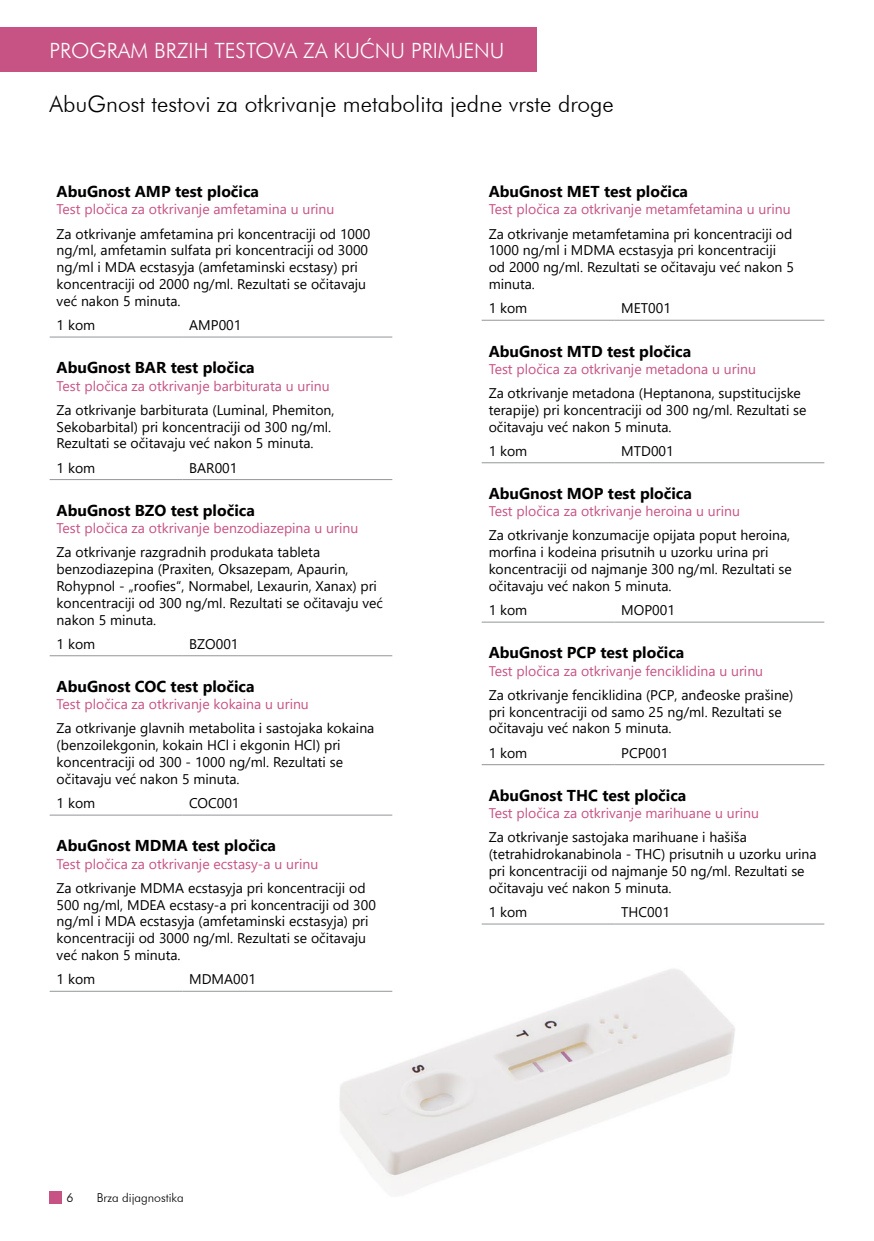
<style>
.page{position:relative;width:874px;height:1241px;background:#fff}
.page>*{position:absolute;margin:0;border:0;box-sizing:border-box;transform-origin:0 0}
.t1{font:300 22.75px "Futura BT";color:#000}
.t2{font:300 21px "Futura BT";color:#fff}
.t3{font:700 15.75px "Segoe UI";color:#000}
.t4{font:14px/16.8px "Segoe UI";color:#000}
.t5{font:14px "Segoe UI";color:#c75385}
.t6{font:300 12.25px "Futura BT";color:#000}
</style>
<div class="page">
<img style="left:99px;top:969px;width:636px;height:225px">
<div style="left:0;top:27px;width:536px;height:45px;background:#c75385"></div>
<div style="left:50px;top:1191px;width:12px;height:12px;background:#c75385"></div>
<hr style="left:50px;top:337px;width:132px;height:1px;background:#939598">
<hr style="left:182px;top:337px;width:210px;height:1px;background:#939598">
<hr style="left:50px;top:655px;width:132px;height:1px;background:#939598">
<hr style="left:182px;top:655px;width:210px;height:1px;background:#939598">
<hr style="left:50px;top:990px;width:132px;height:1px;background:#939598">
<hr style="left:182px;top:990px;width:210px;height:1px;background:#939598">
<hr style="left:50px;top:479px;width:132px;height:1px;background:#939598">
<hr style="left:182px;top:479px;width:210px;height:1px;background:#939598">
<hr style="left:50px;top:814px;width:132px;height:1px;background:#939598">
<hr style="left:182px;top:814px;width:210px;height:1px;background:#939598">
<hr style="left:481px;top:320px;width:133px;height:1px;background:#939598">
<hr style="left:614px;top:320px;width:209px;height:1px;background:#939598">
<hr style="left:481px;top:621px;width:133px;height:1px;background:#939598">
<hr style="left:614px;top:621px;width:209px;height:1px;background:#939598">
<hr style="left:481px;top:923px;width:133px;height:1px;background:#939598">
<hr style="left:614px;top:923px;width:209px;height:1px;background:#939598">
<hr style="left:481px;top:462px;width:133px;height:1px;background:#939598">
<hr style="left:614px;top:462px;width:209px;height:1px;background:#939598">
<hr style="left:481px;top:764px;width:133px;height:1px;background:#939598">
<hr style="left:614px;top:764px;width:209px;height:1px;background:#939598">
<h2 class="t2" style="left:50px;top:37px;width:456px">PROGRAM BRZIH TESTOVA ZA KUĆNU PRIMJENU</h2>
<h1 class="t1" style="left:50px;top:90px;width:565px">AbuGnost testovi za otkrivanje metabolita jedne vrste droge</h1>
<p class="t3" style="left:57px;top:177px;width:204px">AbuGnost AMP test pločica</p>
<p class="t5" style="left:57px;top:196px;width:279px">Test pločica za otkrivanje amfetamina u urinu</p>
<p class="t4" style="left:57px;top:224px;width:315px">Za otkrivanje amfetamina pri koncentraciji od 1000 ng/ml, amfetamin sulfata pri koncentraciji od 3000 ng/ml i MDA ecstasyja (amfetaminski ecstasy) pri koncentraciji od 2000 ng/ml. Rezultati se očitavaju već nakon 5 minuta.</p>
<p class="t4" style="left:57px;top:315px;width:40px">1 kom</p>
<p class="t4" style="left:189px;top:315px;width:54px">AMP001</p>
<p class="t3" style="left:57px;top:353px;width:199px">AbuGnost BAR test pločica</p>
<p class="t5" style="left:57px;top:372px;width:274px">Test pločica za otkrivanje barbiturata u urinu</p>
<p class="t4" style="left:57px;top:400px;width:279px">Za otkrivanje barbiturata (Luminal, Phemiton,<br>Sekobarbital) pri koncentraciji od 300 ng/ml.<br>Rezultati se očitavaju već nakon 5 minuta.</p>
<p class="t4" style="left:57px;top:458px;width:40px">1 kom</p>
<p class="t4" style="left:189px;top:458px;width:50px">BAR001</p>
<p class="t3" style="left:57px;top:495px;width:199px">AbuGnost BZO test pločica</p>
<p class="t5" style="left:57px;top:515px;width:303px">Test pločica za otkrivanje benzodiazepina u urinu</p>
<p class="t4" style="left:57px;top:542px;width:327px">Za otkrivanje razgradnih produkata tableta benzodiazepina (Praxiten, Oksazepam, Apaurin, Rohypnol - „roofies“, Normabel, Lexaurin, Xanax) pri koncentraciji od 300 ng/ml. Rezultati se očitavaju već nakon 5 minuta.</p>
<p class="t4" style="left:57px;top:634px;width:40px">1 kom</p>
<p class="t4" style="left:189px;top:634px;width:51px">BZO001</p>
<p class="t3" style="left:57px;top:671px;width:199px">AbuGnost COC test pločica</p>
<p class="t5" style="left:57px;top:691px;width:253px">Test pločica za otkrivanje kokaina u urinu</p>
<p class="t4" style="left:57px;top:718px;width:319px">Za otkrivanje glavnih metabolita i sastojaka kokaina (benzoilekgonin, kokain HCl i ekgonin HCl) pri koncentraciji od 300 - 1000 ng/ml. Rezultati se očitavaju već nakon 5 minuta.</p>
<p class="t4" style="left:57px;top:793px;width:40px">1 kom</p>
<p class="t4" style="left:189px;top:793px;width:52px">COC001</p>
<p class="t3" style="left:57px;top:830px;width:221px">AbuGnost MDMA test pločica</p>
<p class="t5" style="left:57px;top:850px;width:263px">Test pločica za otkrivanje ecstasy-a u urinu</p>
<p class="t4" style="left:57px;top:878px;width:320px">Za otkrivanje MDMA ecstasyja pri koncentraciji od 500 ng/ml, MDEA ecstasy-a pri koncentraciji od 300 ng/ml i MDA ecstasyja (amfetaminski ecstasyja) pri koncentraciji od 3000 ng/ml. Rezultati se očitavaju već nakon 5 minuta.</p>
<p class="t4" style="left:57px;top:969px;width:40px">1 kom</p>
<p class="t4" style="left:189px;top:969px;width:68px">MDMA001</p>
<p class="t6" style="left:66px;top:1190px;width:9px">6</p>
<p class="t6" style="left:97px;top:1190px;width:88px">Brza dijagnostika</p>
<p class="t3" style="left:488px;top:177px;width:201px">AbuGnost MET test pločica</p>
<p class="t5" style="left:488px;top:196px;width:303px">Test pločica za otkrivanje metamfetamina u urinu</p>
<p class="t4" style="left:488px;top:224px;width:306px">Za otkrivanje metamfetamina pri koncentraciji od 1000 ng/ml i MDMA ecstasyja pri koncentraciji od 2000 ng/ml. Rezultati se očitavaju već nakon 5 minuta.</p>
<p class="t4" style="left:488px;top:298px;width:40px">1 kom</p>
<p class="t4" style="left:621px;top:298px;width:51px">MET001</p>
<p class="t3" style="left:488px;top:336px;width:204px">AbuGnost MTD test pločica</p>
<p class="t5" style="left:488px;top:355px;width:269px">Test pločica za otkrivanje metadona u urinu</p>
<p class="t4" style="left:488px;top:383px;width:319px">Za otkrivanje metadona (Heptanona, supstitucijske terapije) pri koncentraciji od 300 ng/ml. Rezultati se očitavaju već nakon 5 minuta.</p>
<p class="t4" style="left:488px;top:441px;width:40px">1 kom</p>
<p class="t4" style="left:621px;top:441px;width:54px">MTD001</p>
<p class="t3" style="left:488px;top:478px;width:205px">AbuGnost MOP test pločica</p>
<p class="t5" style="left:488px;top:498px;width:253px">Test pločica za otkrivanje heroina u urinu</p>
<p class="t4" style="left:488px;top:526px;width:304px">Za otkrivanje konzumacije opijata poput heroina, morfina i kodeina prisutnih u uzorku urina pri koncentraciji od najmanje 300 ng/ml. Rezultati se očitavaju već nakon 5 minuta.</p>
<p class="t4" style="left:488px;top:600px;width:40px">1 kom</p>
<p class="t4" style="left:621px;top:600px;width:55px">MOP001</p>
<p class="t3" style="left:488px;top:638px;width:197px">AbuGnost PCP test pločica</p>
<p class="t5" style="left:488px;top:657px;width:276px">Test pločica za otkrivanje fenciklidina u urinu</p>
<p class="t4" style="left:488px;top:685px;width:306px">Za otkrivanje fenciklidina (PCP, anđeoske prašine) pri koncentraciji od samo 25 ng/ml. Rezultati se očitavaju već nakon 5 minuta.</p>
<p class="t4" style="left:488px;top:743px;width:40px">1 kom</p>
<p class="t4" style="left:621px;top:743px;width:48px">PCP001</p>
<p class="t3" style="left:488px;top:780px;width:199px">AbuGnost THC test pločica</p>
<p class="t5" style="left:488px;top:799px;width:271px">Test pločica za otkrivanje marihuane u urinu</p>
<p class="t4" style="left:488px;top:827px;width:329px">Za otkrivanje sastojaka marihuane i hašiša (tetrahidrokanabinola - THC) prisutnih u uzorku urina pri koncentraciji od najmanje 50 ng/ml. Rezultati se očitavaju već nakon 5 minuta.</p>
<p class="t4" style="left:488px;top:902px;width:40px">1 kom</p>
<p class="t4" style="left:621px;top:902px;width:50px">THC001</p>
</div>
